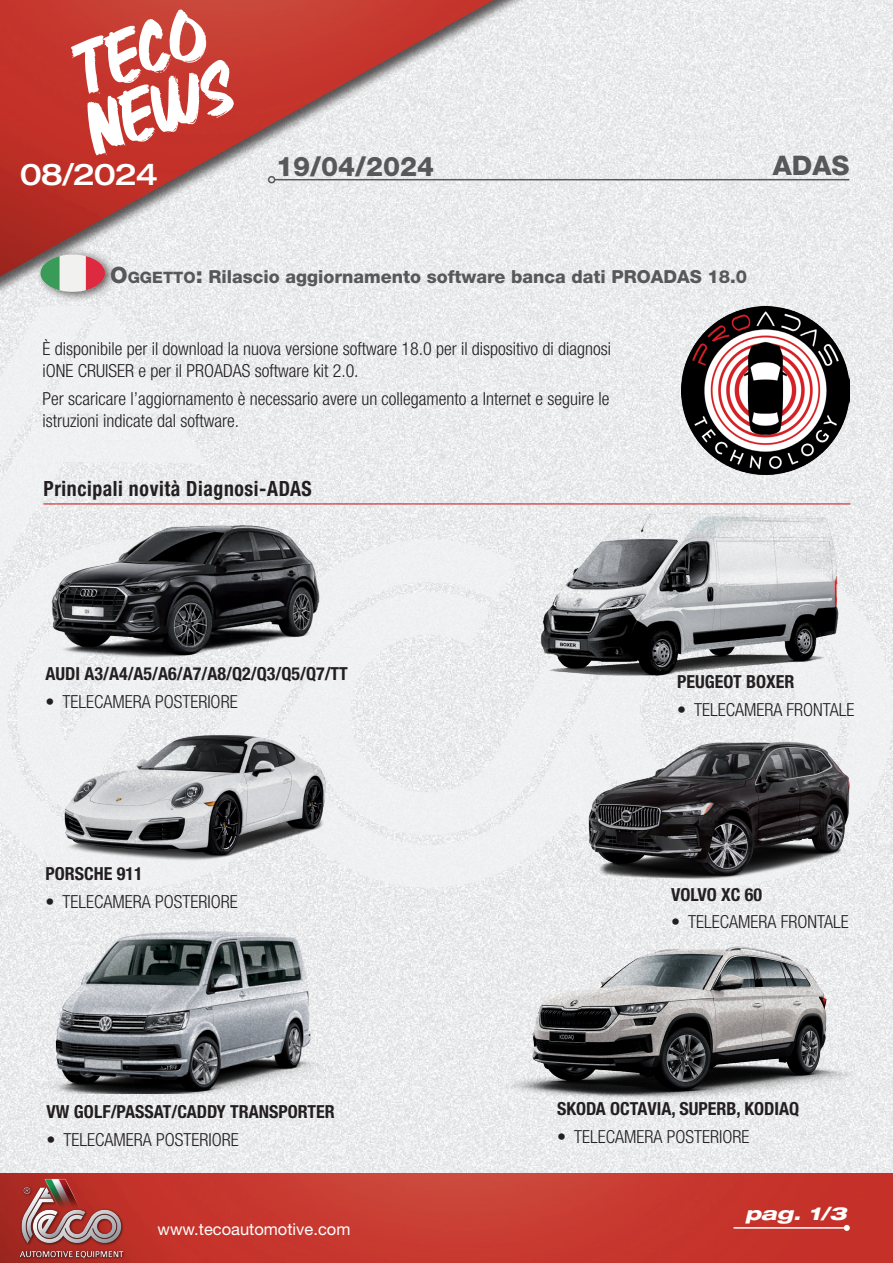
<style>
.page{position:relative;width:893px;height:1263px;background:#fff}
.page>*{position:absolute;margin:0;border:0;box-sizing:border-box;transform-origin:0 0}
.t1{font:500 expanded 30px "Helvetica Neue LT Std";letter-spacing:-.04em;color:#fff}
.t2{font:800 27px "Helvetica Neue LT Std";color:#57585a}
.t3{font:700 condensed 21px "Helvetica Neue LT Std";letter-spacing:.03em;color:#231f20;scale:.94 1}
.t4{font:300 condensed 18px/21.6px "Helvetica Neue LT Std";color:#231f20}
.t5{font:700 condensed 18px "Helvetica Neue LT Std";color:#231f20}
.t6{font:800 18px "Helvetica Neue LT Std";color:#57585a}
.t7{font:italic 800 expanded 18px "Helvetica Neue LT Std";color:#fff;scale:1.09 1}
.t8{font:16.5px "Helvetica Neue LT Std";color:#fff}
.s1{font-size:22.5px}
.s2{font-size:15.75px}
</style>
<div class="page">
<img style="left:0;top:888px;width:893px;height:285px">
<svg style="left:0;top:415px;width:893px;height:473px;fill:#eeeff0"></svg>
<img style="left:0;top:1173px;width:893px;height:90px">
<img style="left:18px;top:1176px;width:155px;height:83px">
<hr style="left:733px;top:1227px;width:114px;height:2px;background:#fff">
<svg style="left:844px;top:1225px;width:6px;height:6px"></svg>
<div style="left:0;top:0;width:893px;height:415px;background:#231f20;opacity:.75"></div>
<img style="left:0;top:0;width:893px;height:401px">
<hr style="left:275px;top:179px;width:574px;height:1px;background:#57585a">
<div style="left:268px;top:176px;width:7px;height:7px;border:2px solid #57585a;border-radius:50%"></div>
<svg style="left:70px;top:9px;width:164px;height:146px"></svg>
<img style="left:681px;top:306px;width:169px;height:169px">
<hr style="left:44px;top:503px;width:806px;height:1px;background:#d1232a">
<img style="left:45px;top:514px;width:285px;height:154px">
<img style="left:531px;top:480px;width:325px;height:221px">
<img style="left:44px;top:699px;width:302px;height:172px">
<img style="left:501px;top:935px;width:357px;height:167px">
<img style="left:39px;top:908px;width:307px;height:185px">
<img style="left:582px;top:720px;width:274px;height:181px">
<div style="left:35px;top:248px;width:82px;height:55px;background:#231f20;opacity:.75"></div>
<img style="left:39px;top:253px;width:67px;height:39px">
<h1 class="t1" style="left:20px;top:155px;width:140px">08/2024</h1>
<h2 class="t2" style="left:276px;top:150px;width:160px">19/04/2024</h2>
<h2 class="t2" style="left:773px;top:149px;width:78px">ADAS</h2>
<p class="t6" style="left:110px;top:266px;width:639px"><span class="s1">O</span><span class="s2">ggetto</span><span class="s1">:</span> Rilascio aggiornamento software banca dati PROADAS 18.0</p>
<p class="t4" style="left:43px;top:338px;width:570px">È disponibile per il download la nuova versione software 18.0 per il dispositivo di diagnosi iONE CRUISER e per il PROADAS software kit 2.0.</p>
<p class="t4" style="left:43px;top:388px;width:568px">Per scaricare l’aggiornamento è necessario avere un collegamento a Internet e seguire le istruzioni indicate dal software.</p>
<p class="t3" style="left:44px;top:476px;width:287px">Principali novità Diagnosi-ADAS</p>
<p class="t5" style="left:45px;top:662px;width:304px">AUDI A3/A4/A5/A6/A7/A8/Q2/Q3/Q5/Q7/TT</p>
<p class="t4" style="left:45px;top:690px;width:194px">• TELECAMERA POSTERIORE</p>
<p class="t5" style="left:45px;top:863px;width:99px">PORSCHE 911</p>
<p class="t4" style="left:45px;top:891px;width:194px">• TELECAMERA POSTERIORE</p>
<p class="t5" style="left:47px;top:1101px;width:290px">VW GOLF/PASSAT/CADDY TRANSPORTER</p>
<p class="t4" style="left:47px;top:1129px;width:194px">• TELECAMERA POSTERIORE</p>
<p class="t8" style="left:158px;top:1219px;width:194px">www.tecoautomotive.com</p>
<p class="t5" style="left:677px;top:671px;width:119px">PEUGEOT BOXER</p>
<p class="t4" style="left:677px;top:699px;width:179px">• TELECAMERA FRONTALE</p>
<p class="t5" style="left:671px;top:883px;width:92px">VOLVO XC 60</p>
<p class="t4" style="left:671px;top:911px;width:179px">• TELECAMERA FRONTALE</p>
<p class="t5" style="left:557px;top:1098px;width:243px">SKODA OCTAVIA, SUPERB, KODIAQ</p>
<p class="t4" style="left:557px;top:1126px;width:194px">• TELECAMERA POSTERIORE</p>
<p class="t7" style="left:745px;top:1202px;width:95px">pag. 1/3</p>
</div>
